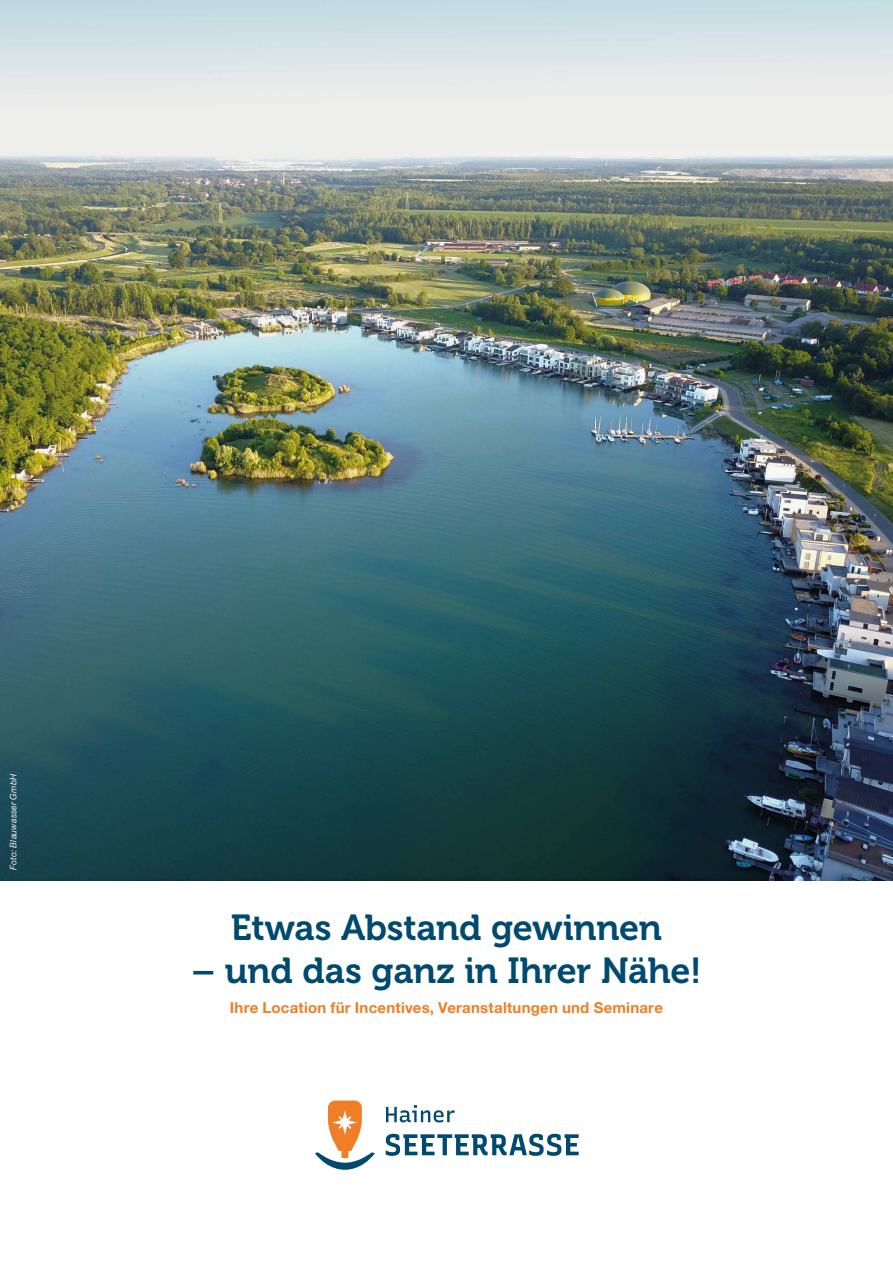
<style>
.page{position:relative;width:893px;height:1263px;background:#fff}
.page>*{position:absolute;margin:0;border:0;box-sizing:border-box;transform-origin:0 0}
.t1{font:36px "Museo 700";letter-spacing:-.01em;color:#00496f}
.t2{font:700 15px "Helvetica Neue";letter-spacing:.015em;color:#ef7e26}
.t3{font:italic 9px "Helvetica Neue";letter-spacing:.025em;color:#ebf0ea;scale:.95 1}
</style>
<div class="page">
<img style="left:0;top:0;width:893px;height:881px">
<svg style="left:386px;top:1105px;width:193px;height:51px"></svg>
<svg style="left:315px;top:1100px;width:60px;height:70px"></svg>
<p class="t3" style="left:7px;top:870px;width:103px;rotate:-90deg">Foto: Blauwasser GmbH</p>
<h1 class="t1" style="left:231px;top:907px;width:433px">Etwas Abstand gewinnen</h1>
<h1 class="t1" style="left:191px;top:950px;width:512px">– und das ganz in Ihrer Nähe!</h1>
<p class="t2" style="left:230px;top:995px;width:435px">Ihre Location für Incentives, Veranstaltungen und Seminare</p>
</div>
